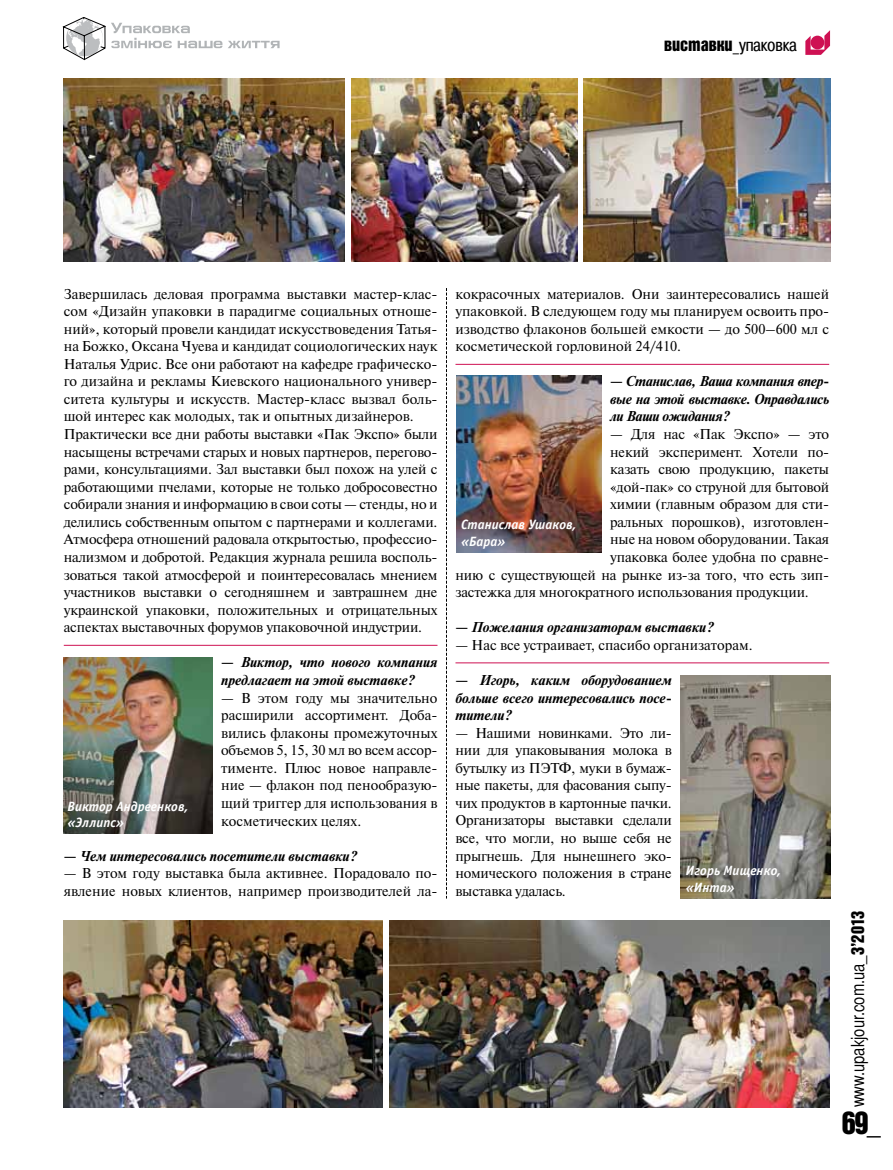
<style>
.page{position:relative;width:893px;height:1170px;background:#fff}
.page>*{position:absolute;margin:0;border:0;box-sizing:border-box;transform-origin:0 0}
.t1{font:31.5px "Bastion Kontrast Alt C";color:#000}
.t2{font:18px "Bastion C";color:#000}
.t3{font:18px "Pragmatica Cond C";color:#000}
.t4{font:14.25px/17.5px "Newton C";letter-spacing:-.01em;color:#000}
.t5{font:italic 700 14.25px/17.5px "Newton C";color:#000;text-align:justify}
.t6{font:italic 700 13.5px/16.5px "Officina Sans C";color:#fff}
.s1{font-family:"Bastion Kontrast Alt C"}
</style>
<div class="page">
<svg style="left:63px;top:17px;width:159px;height:43px"></svg>
<svg style="left:228px;top:41px;width:52px;height:7px"></svg>
<hr style="left:64px;top:645px;width:373px;height:1px;background:#ce1153">
<hr style="left:455px;top:364px;width:374px;height:1px;background:#ce1153">
<hr style="left:455px;top:662px;width:374px;height:1px;background:#ce1153">
<svg style="left:446px;top:288px;width:1px;height:610px"></svg>
<svg style="left:805px;top:30px;width:25px;height:25px"></svg>
<img style="left:584px;top:79px;width:246px;height:182px">
<img style="left:351px;top:79px;width:227px;height:182px">
<img style="left:64px;top:79px;width:281px;height:182px">
<img style="left:389px;top:920px;width:440px;height:187px">
<img style="left:64px;top:920px;width:319px;height:187px">
<img style="left:64px;top:657px;width:149px;height:176px">
<img style="left:457px;top:376px;width:145px;height:176px">
<img style="left:680px;top:675px;width:150px;height:223px">
<p class="t3" style="left:664px;top:35px;width:134px"><span class="s1">виставки</span>_упаковка</p>
<p class="t4" style="left:64px;top:285px;width:375px">Завершилась деловая программа выставки мастер-клас&shy;сом «Дизайн упаковки в парадигме социальных отноше&shy;ний», который провели кандидат искусствоведения Татья&shy;на Божко, Оксана Чуева и кандидат социологических наук Наталья Удрис. Все они работают на кафедре графическо&shy;го дизайна и рекламы Киевского национального универ&shy;ситета культуры и искусств. Мастер-класс вызвал боль&shy;шой интерес как молодых, так и опытных дизайнеров.<br>Практически все дни работы выставки «Пак Экспо» были насыщены встречами старых и новых партнеров, перегово&shy;рами, консультациями. Зал выставки был похож на улей с работающими пчелами, которые не только добросовестно собирали знания и информацию в свои соты — стенды, но и делились собственным опытом с партнерами и коллегами.<br>Атмосфера отношений радовала открытостью, профессио&shy;нализмом и добротой. Редакция журнала решила восполь&shy;зоваться такой атмосферой и поинтересовалась мнением участников выставки о сегодняшнем и завтрашнем дне украинской упаковки, положительных и отрицательных аспектах выставочных форумов упаковочной индустрии.</p>
<p class="t5" style="left:221px;top:653px;width:218px">— Виктор, что нового компания предлагает на этой выставке?</p>
<p class="t4" style="left:221px;top:689px;width:218px">— В этом году мы значительно расширили ассортимент. Доба&shy;вились флаконы промежуточных объемов 5, 15, 30 мл во всем ассор&shy;тименте. Плюс новое направле&shy;ние — флакон под пенообразую&shy;щий триггер для использования в косметических целях.</p>
<p class="t5" style="left:64px;top:847px;width:294px">— Чем интересовались посетители выставки?</p>
<p class="t4" style="left:64px;top:864px;width:375px">— В этом году выставка была активнее. Порадовало по&shy;явление новых клиентов, например производителей ла-</p>
<p class="t6" style="left:68px;top:797px;width:122px">Виктор Андреенков, «Эллипс»</p>
<p class="t4" style="left:455px;top:285px;width:375px;text-align:justify">кокрасочных материалов. Они заинтересовались нашей упаковкой. В следующем году мы планируем освоить про&shy;изводство флаконов большей емкости — до 500–600 мл с косметической горловиной 24/410.</p>
<p class="t5" style="left:610px;top:373px;width:220px">— Станислав, Ваша компания впер&shy;вые на этой выставке. Оправдались ли Ваши ожидания?</p>
<p class="t4" style="left:610px;top:425px;width:221px">— Для нас «Пак Экспо» — это</p>
<p class="t4" style="left:610px;top:443px;width:220px">некий эксперимент. Хотели по-</p>
<p class="t4" style="left:610px;top:460px;width:220px">казать свою продукцию, пакеты</p>
<p class="t4" style="left:610px;top:478px;width:220px">«дой-пак» со струной для бытовой</p>
<p class="t4" style="left:610px;top:495px;width:220px">химии (главным образом для сти-</p>
<p class="t4" style="left:610px;top:513px;width:220px">ральных порошков), изготовлен-</p>
<p class="t4" style="left:610px;top:531px;width:220px">ные на новом оборудовании. Такая</p>
<p class="t4" style="left:610px;top:548px;width:220px">упаковка более удобна по сравне-</p>
<p class="t4" style="left:455px;top:566px;width:375px">нию с существующей на рынке из-за того, что есть зип-</p>
<p class="t4" style="left:455px;top:583px;width:355px">застежка для многократного использования продукции.</p>
<p class="t5" style="left:455px;top:618px;width:259px">— Пожелания организаторам выставки?</p>
<p class="t4" style="left:455px;top:636px;width:299px">— Нас все устраивает, спасибо организаторам.</p>
<p class="t5" style="left:455px;top:671px;width:218px">— Игорь, каким оборудованием больше всего интересовались посе&shy;тители?</p>
<p class="t4" style="left:455px;top:724px;width:218px;text-align:justify">— Нашими новинками. Это ли&shy;нии для упаковывания молока в бутылку из ПЭТФ, муки в бумаж&shy;ные пакеты, для фасования сыпу&shy;чих продуктов в картонные пачки.<br>Организаторы выставки сделали все, что могли, но выше себя не прыгнешь. Для нынешнего эко&shy;номического положения в стране выставка удалась.</p>
<p class="t6" style="left:461px;top:516px;width:116px">Станислав Ушаков, «Бара»</p>
<p class="t6" style="left:686px;top:862px;width:96px">Игорь Мищенко, «Инта»</p>
<p class="t2" style="left:847px;top:1107px;width:198px;rotate:-90deg">www.upakjour.com.ua_<span class="s1">3’2013</span></p>
<h1 class="t1" style="left:842px;top:1106px;width:41px">69_</h1>
</div>
